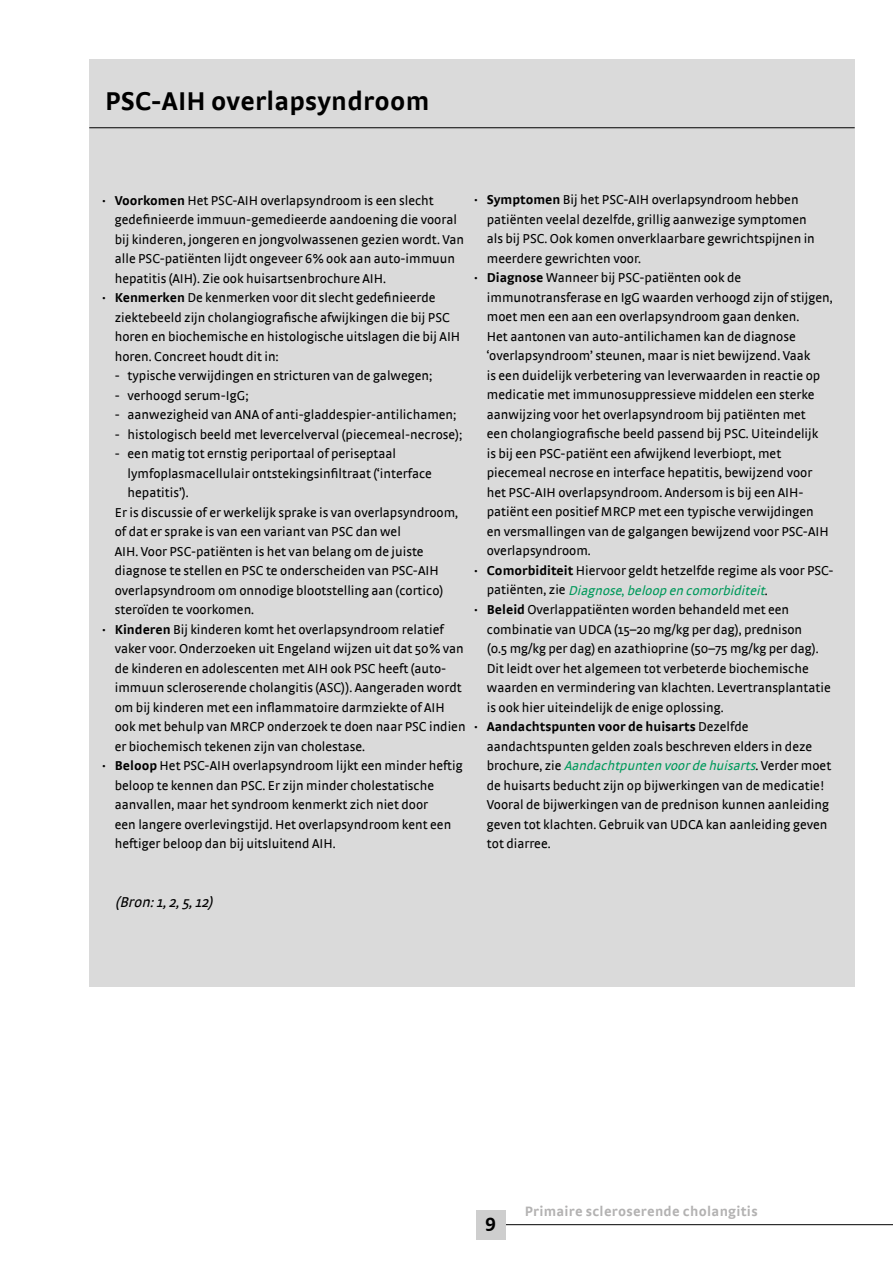
<style>
.page{position:relative;width:893px;height:1263px;background:#fff}
.page>*{position:absolute;margin:0;border:0;box-sizing:border-box;transform-origin:0 0}
.t1{font:700 27px "Strada";letter-spacing:.01em;color:#000}
.t2{font:700 19.5px "Strada";color:#000}
.t3{font:italic 15px "Strada";color:#000}
.t4{font:700 14.25px "Strada";letter-spacing:.02em;color:#b3b2b2}
.t5{font:13.5px "Strada";color:#000}
.t6{font:italic 13.5px "Strada";color:#00995b}
.t7{font:700 13.5px "Strada";color:#000}
.s1{font-family:"Strada TF";font-weight:700}
.s2{font-weight:700}
.s3{font-style:normal;color:#000}
.s4{font-style:normal}
.s5{font-family:"Strada TF"}
.s6{font-weight:400}
</style>
<div class="page">
<hr style="left:487px;top:1224px;width:406px;height:1px;background:#000">
<div style="left:476px;top:1209px;width:30px;height:30px;background:#cecece"></div>
<div style="left:89px;top:60px;width:766px;height:926px;background:#dadada"></div>
<hr style="left:89px;top:127px;width:766px;height:1px;background:#000">
<h1 class="t1" style="left:105px;top:85px;width:326px">PSC-AIH overlapsyndroom</h1>
<p class="t5" style="left:102px;top:192px;width:333px"><span class="s1">·</span> <span class="s2">Voorkomen</span> Het PSC-AIH overlapsyndroom is een slecht</p>
<p class="t5" style="left:115px;top:212px;width:344px">gedefinieerde immuun-gemedieerde aandoening die vooral</p>
<p class="t5" style="left:115px;top:231px;width:351px">bij kinderen, jongeren en jongvolwassenen gezien wordt. Van</p>
<p class="t5" style="left:115px;top:251px;width:342px">alle PSC-patiënten lijdt ongeveer 6% ook aan auto-immuun</p>
<p class="t5" style="left:115px;top:270px;width:273px">hepatitis (AIH). Zie ook huisartsenbrochure AIH.</p>
<p class="t5" style="left:102px;top:290px;width:335px"><span class="s1">·</span> <span class="s2">Kenmerken</span> De kenmerken voor dit slecht gedefinieerde</p>
<p class="t5" style="left:115px;top:309px;width:337px">ziektebeeld zijn cholangiografische afwijkingen die bij PSC</p>
<p class="t5" style="left:115px;top:329px;width:347px">horen en biochemische en histologische uitslagen die bij AIH</p>
<p class="t5" style="left:115px;top:348px;width:166px">horen. Concreet houdt dit in:</p>
<p class="t5" style="left:115px;top:368px;width:319px">- typische verwijdingen en stricturen van de galwegen;</p>
<p class="t5" style="left:115px;top:387px;width:135px">- verhoogd serum-IgG;</p>
<p class="t5" style="left:115px;top:407px;width:343px">- aanwezigheid van ANA of anti-gladdespier-antilichamen;</p>
<p class="t5" style="left:115px;top:426px;width:349px">- histologisch beeld met levercelverval (piecemeal-necrose);</p>
<p class="t5" style="left:115px;top:446px;width:283px">- een matig tot ernstig periportaal of periseptaal</p>
<p class="t5" style="left:128px;top:465px;width:306px">lymfoplasmacellulair ontstekingsinfiltraat (‘interface</p>
<p class="t5" style="left:128px;top:485px;width:63px">hepatitis’).</p>
<p class="t5" style="left:115px;top:504px;width:345px">Er is discussie of er werkelijk sprake is van overlapsyndroom,</p>
<p class="t5" style="left:115px;top:524px;width:288px">of dat er sprake is van een variant van PSC dan wel</p>
<p class="t5" style="left:115px;top:543px;width:310px">AIH. Voor PSC-patiënten is het van belang om de juiste</p>
<p class="t5" style="left:115px;top:563px;width:325px">diagnose te stellen en PSC te onderscheiden van PSC-AIH</p>
<p class="t5" style="left:115px;top:582px;width:330px">overlapsyndroom om onnodige blootstelling aan (cortico)</p>
<p class="t5" style="left:115px;top:602px;width:141px">steroïden te voorkomen.</p>
<p class="t5" style="left:102px;top:621px;width:343px"><span class="s1">·</span> <span class="s2">Kinderen</span> Bij kinderen komt het overlapsyndroom relatief</p>
<p class="t5" style="left:115px;top:641px;width:350px">vaker voor. Onderzoeken uit Engeland wijzen uit dat 50% van</p>
<p class="t5" style="left:115px;top:660px;width:333px">de kinderen en adolescenten met AIH ook PSC heeft (auto-</p>
<p class="t5" style="left:115px;top:680px;width:348px">immuun scleroserende cholangitis (ASC)). Aangeraden wordt</p>
<p class="t5" style="left:115px;top:699px;width:331px">om bij kinderen met een inflammatoire darmziekte of AIH</p>
<p class="t5" style="left:115px;top:719px;width:352px">ook met behulp van MRCP onderzoek te doen naar PSC indien</p>
<p class="t5" style="left:115px;top:738px;width:252px">er biochemisch tekenen zijn van cholestase.</p>
<p class="t5" style="left:102px;top:758px;width:362px"><span class="s1">·</span> <span class="s2">Beloop</span> Het PSC-AIH overlapsyndroom lijkt een minder heftig</p>
<p class="t5" style="left:115px;top:777px;width:321px">beloop te kennen dan PSC. Er zijn minder cholestatische</p>
<p class="t5" style="left:115px;top:797px;width:315px">aanvallen, maar het syndroom kenmerkt zich niet door</p>
<p class="t5" style="left:115px;top:816px;width:338px">een langere overlevingstijd. Het overlapsyndroom kent een</p>
<p class="t5" style="left:115px;top:836px;width:222px">heftiger beloop dan bij uitsluitend AIH.</p>
<p class="t5" style="left:474px;top:192px;width:326px"><span class="s1">·</span> <span class="s2">Symptomen</span> Bij het PSC-AIH overlapsyndroom hebben</p>
<p class="t5" style="left:487px;top:212px;width:321px">patiënten veelal dezelfde, grillig aanwezige symptomen</p>
<p class="t5" style="left:487px;top:231px;width:330px">als bij PSC. Ook komen onverklaarbare gewrichtspijnen in</p>
<p class="t5" style="left:487px;top:251px;width:156px">meerdere gewrichten voor.</p>
<p class="t5" style="left:474px;top:270px;width:269px"><span class="s1">·</span> <span class="s2">Diagnose</span> Wanneer bij PSC-patiënten ook de</p>
<p class="t5" style="left:487px;top:290px;width:347px">immunotransferase en IgG waarden verhoogd zijn of stijgen,</p>
<p class="t5" style="left:487px;top:309px;width:314px">moet men een aan een overlapsyndroom gaan denken.</p>
<p class="t5" style="left:487px;top:329px;width:310px">Het aantonen van auto-antilichamen kan de diagnose</p>
<p class="t5" style="left:487px;top:348px;width:325px">‘overlapsyndroom’ steunen, maar is niet bewijzend. Vaak</p>
<p class="t5" style="left:487px;top:368px;width:335px">is een duidelijk verbetering van leverwaarden in reactie op</p>
<p class="t5" style="left:487px;top:387px;width:329px">medicatie met immunosuppressieve middelen een sterke</p>
<p class="t5" style="left:487px;top:407px;width:320px">aanwijzing voor het overlapsyndroom bij patiënten met</p>
<p class="t5" style="left:487px;top:426px;width:333px">een cholangiografische beeld passend bij PSC. Uiteindelijk</p>
<p class="t5" style="left:487px;top:446px;width:296px">is bij een PSC-patiënt een afwijkend leverbiopt, met</p>
<p class="t5" style="left:487px;top:465px;width:327px">piecemeal necrose en interface hepatitis, bewijzend voor</p>
<p class="t5" style="left:487px;top:485px;width:318px">het PSC-AIH overlapsyndroom. Andersom is bij een AIH-</p>
<p class="t5" style="left:487px;top:504px;width:329px">patiënt een positief MRCP met een typische verwijdingen</p>
<p class="t5" style="left:487px;top:524px;width:343px">en versmallingen van de galgangen bewijzend voor PSC-AIH</p>
<p class="t5" style="left:487px;top:543px;width:105px">overlapsyndroom.</p>
<p class="t5" style="left:474px;top:563px;width:361px"><span class="s1">·</span> <span class="s2">Comorbiditeit</span> Hiervoor geldt hetzelfde regime als voor PSC-</p>
<p class="t6" style="left:487px;top:582px;width:283px"><span class="s3">p a t i ë n t e n , z i e</span> Diagnose<span class="s4">,</span> beloop en comorbiditeit<span class="s3">.</span></p>
<p class="t5" style="left:474px;top:602px;width:317px"><span class="s1">·</span> <span class="s2">Beleid</span> Overlappatiënten worden behandeld met een</p>
<p class="t5" style="left:487px;top:621px;width:317px">combinatie van UDCA (15–20 mg/kg per dag), prednison</p>
<p class="t5" style="left:487px;top:641px;width:333px">(0.5 mg/kg per dag) en azathioprine (50–75 mg/kg per dag).</p>
<p class="t5" style="left:487px;top:660px;width:323px">Dit leidt over het algemeen tot verbeterde biochemische</p>
<p class="t5" style="left:487px;top:680px;width:345px">waarden en vermindering van klachten. Levertransplantatie</p>
<p class="t5" style="left:487px;top:699px;width:238px">is ook hier uiteindelijk de enige oplossing.</p>
<p class="t7" style="left:474px;top:719px;width:276px"><span class="s5">·</span> Aandachtspunten voor de huisarts <span class="s6">Dezelfde</span></p>
<p class="t5" style="left:487px;top:738px;width:327px">aandachtspunten gelden zoals beschreven elders in deze</p>
<p class="t6" style="left:487px;top:758px;width:346px"><span class="s3">b ro c h u re , z i e</span> Aandachtpunten voorde huisarts<span class="s3">. Ve rd e r m o e t</span></p>
<p class="t5" style="left:487px;top:777px;width:339px">de huisarts beducht zijn op bijwerkingen van de medicatie!</p>
<p class="t5" style="left:487px;top:797px;width:344px">Vooral de bijwerkingen van de prednison kunnen aanleiding</p>
<p class="t5" style="left:487px;top:816px;width:342px">geven tot klachten. Gebruik van UDCA kan aanleiding geven</p>
<p class="t5" style="left:487px;top:836px;width:65px">tot diarree.</p>
<p class="t3" style="left:115px;top:894px;width:100px">(Bron:1,2,5,12)</p>
<h2 class="t2" style="left:485px;top:1209px;width:12px">9</h2>
<p class="t4" style="left:525px;top:1202px;width:234px">Primaire scleroserende cholangitis</p>
</div>
